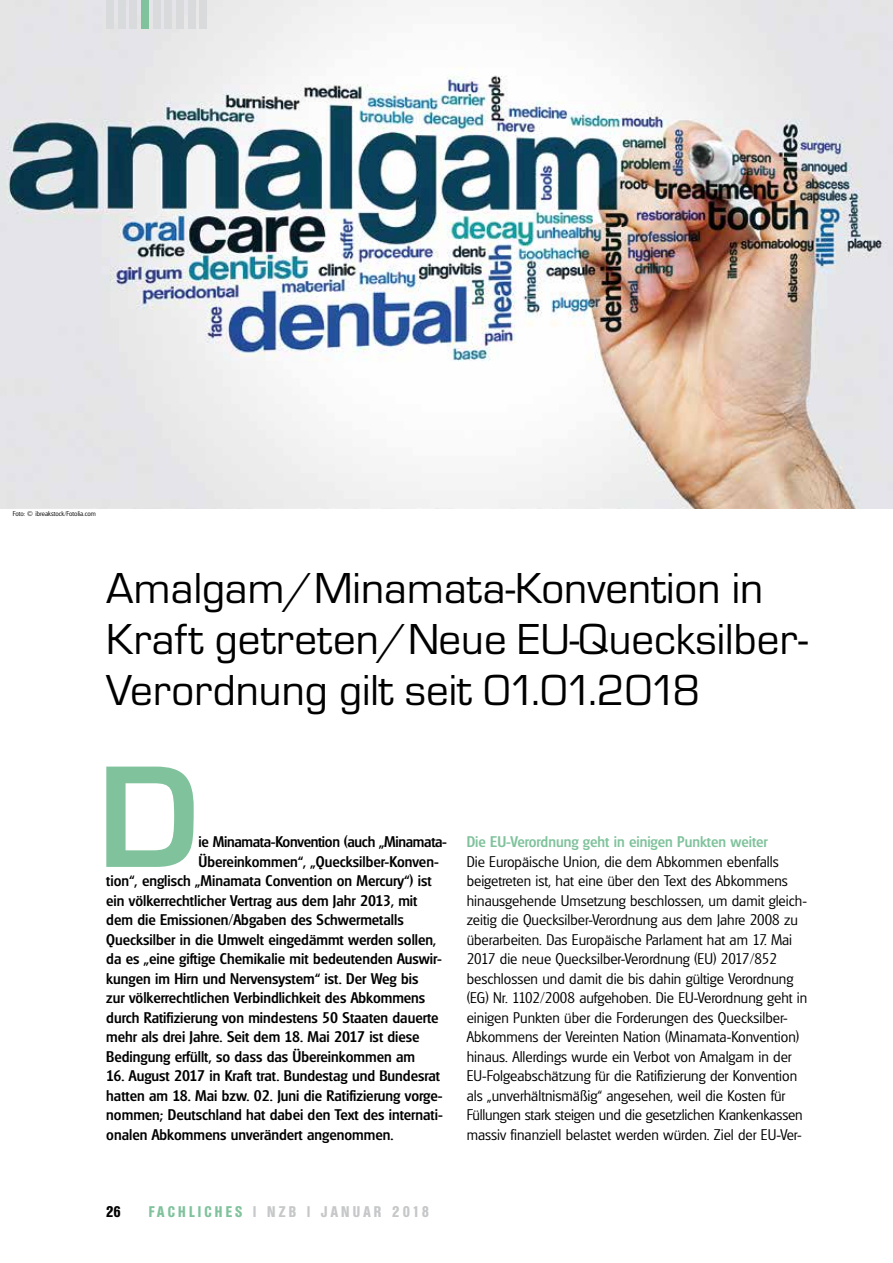
<style>
.page{position:relative;width:893px;height:1263px;background:#fff}
.page>*{position:absolute;margin:0;border:0;box-sizing:border-box;transform-origin:0 0}
.t1{font:700 150.45px "Micro Square";color:#80c29c}
.t2{font:45px/51px "Micro Square";color:#000}
.t3{font:300 15px/19.5px "Glasgow";color:#000}
.t4{font:500 15px/19.5px "Glasgow";color:#000}
.t5{font:500 15px "Glasgow";color:#80c29c}
.t6{font:500 15px "Glasgow";letter-spacing:-.02em;color:#000}
.t7{font:700 condensed 15px "Olympia";letter-spacing:.215em;color:#c6c7c8}
.t8{font:700 condensed 15px "Olympia";color:#000}
.t9{font:300 6.75px "Glasgow";color:#000}
.s1{color:#80c29c}
</style>
<div class="page">
<img style="left:0;top:0;width:893px;height:508px">
<div style="left:106px;top:0;width:8px;height:28px;background:#d9dadb"></div>
<div style="left:118px;top:0;width:8px;height:28px;background:#d9dadb"></div>
<div style="left:130px;top:0;width:7px;height:28px;background:#d9dadb"></div>
<div style="left:141px;top:0;width:8px;height:28px;background:#80c29c"></div>
<div style="left:153px;top:0;width:8px;height:28px;background:#d9dadb"></div>
<div style="left:165px;top:0;width:7px;height:28px;background:#d9dadb"></div>
<div style="left:176px;top:0;width:8px;height:28px;background:#d9dadb"></div>
<div style="left:188px;top:0;width:8px;height:28px;background:#d9dadb"></div>
<div style="left:200px;top:0;width:7px;height:28px;background:#d9dadb"></div>
<p class="t9" style="left:13px;top:509px;width:85px">Foto: © ibreakstock/Fotolia.com</p>
<h2 class="t2" style="left:106px;top:563px;width:703px">Amalgam/Minamata-Konvention in<br>Kraft getreten/Neue EU-Quecksilber-<br>Verordnung gilt seit 01.01.2018</h2>
<h1 class="t1" style="left:97px;top:735px;width:103px">D</h1>
<p class="t6" style="left:199px;top:833px;width:250px">ie Minamata-Konvention (auch „Minamata-</p>
<p class="t4" style="left:199px;top:852px;width:241px">Übereinkommen“, „Quecksilber-Konven-</p>
<p class="t4" style="left:106px;top:871px;width:327px">tion“, englisch „Minamata Convention on Mercury“) ist</p>
<p class="t4" style="left:106px;top:891px;width:313px">ein völkerrechtlicher Vertrag aus dem Jahr 2013, mit</p>
<p class="t4" style="left:106px;top:910px;width:299px">dem die Emissionen/Abgaben des Schwermetalls</p>
<p class="t4" style="left:106px;top:930px;width:331px">Quecksilber in die Umwelt eingedämmt werden sollen,</p>
<p class="t4" style="left:106px;top:949px;width:337px">da es „eine giftige Chemikalie mit bedeutenden Auswir-</p>
<p class="t4" style="left:106px;top:969px;width:314px">kungen im Hirn und Nervensystem“ ist. Der Weg bis</p>
<p class="t4" style="left:106px;top:988px;width:321px">zur völkerrechtlichen Verbindlichkeit des Abkommens</p>
<p class="t4" style="left:106px;top:1008px;width:334px">durch Ratifizierung von mindestens 50 Staaten dauerte</p>
<p class="t4" style="left:106px;top:1027px;width:315px">mehr als drei Jahre. Seit dem 18. Mai 2017 ist diese</p>
<p class="t4" style="left:106px;top:1047px;width:310px">Bedingung erfüllt, so dass das Übereinkommen am</p>
<p class="t4" style="left:106px;top:1066px;width:338px">16. August 2017 in Kraft trat. Bundestag und Bundesrat hatten am 18. Mai bzw. 02. Juni die Ratifizierung vorge&shy;nommen; Deutschland hat dabei den Text des internati&shy;onalen Abkommens unverändert angenommen.</p>
<p class="t5" style="left:467px;top:833px;width:303px">Die EU-Verordnung geht in einigen Punkten weiter</p>
<p class="t3" style="left:467px;top:852px;width:342px">Die Europäische Union, die dem Abkommen ebenfalls beigetreten ist, hat eine über den Text des Abkommens hinausgehende Umsetzung beschlossen, um damit gleich&shy;zeitig die Quecksilber-Verordnung aus dem Jahre 2008 zu überarbeiten. Das Europäische Parlament hat am 17. Mai 2017 die neue Quecksilber-Verordnung (EU) 2017/852 beschlossen und damit die bis dahin gültige Verordnung (EG) Nr. 1102/2008 aufgehoben. Die EU-Verordnung geht in einigen Punkten über die Forderungen des Quecksilber-Abkommens der Vereinten Nation (Minamata-Konvention) hinaus. Allerdings wurde ein Verbot von Amalgam in der EU-Folgeabschätzung für die Ratifizierung der Konvention als „unverhältnismäßig“ angesehen, weil die Kosten für Füllungen stark steigen und die gesetzlichen Krankenkassen massiv finanziell belastet werden würden. Ziel der EU-Ver-</p>
<p class="t8" style="left:106px;top:1203px;width:16px">26</p>
<p class="t7" style="left:149px;top:1203px;width:282px"><span class="s1">FACHLICHES</span> | NZB | JANUAR 2018</p>
</div>
